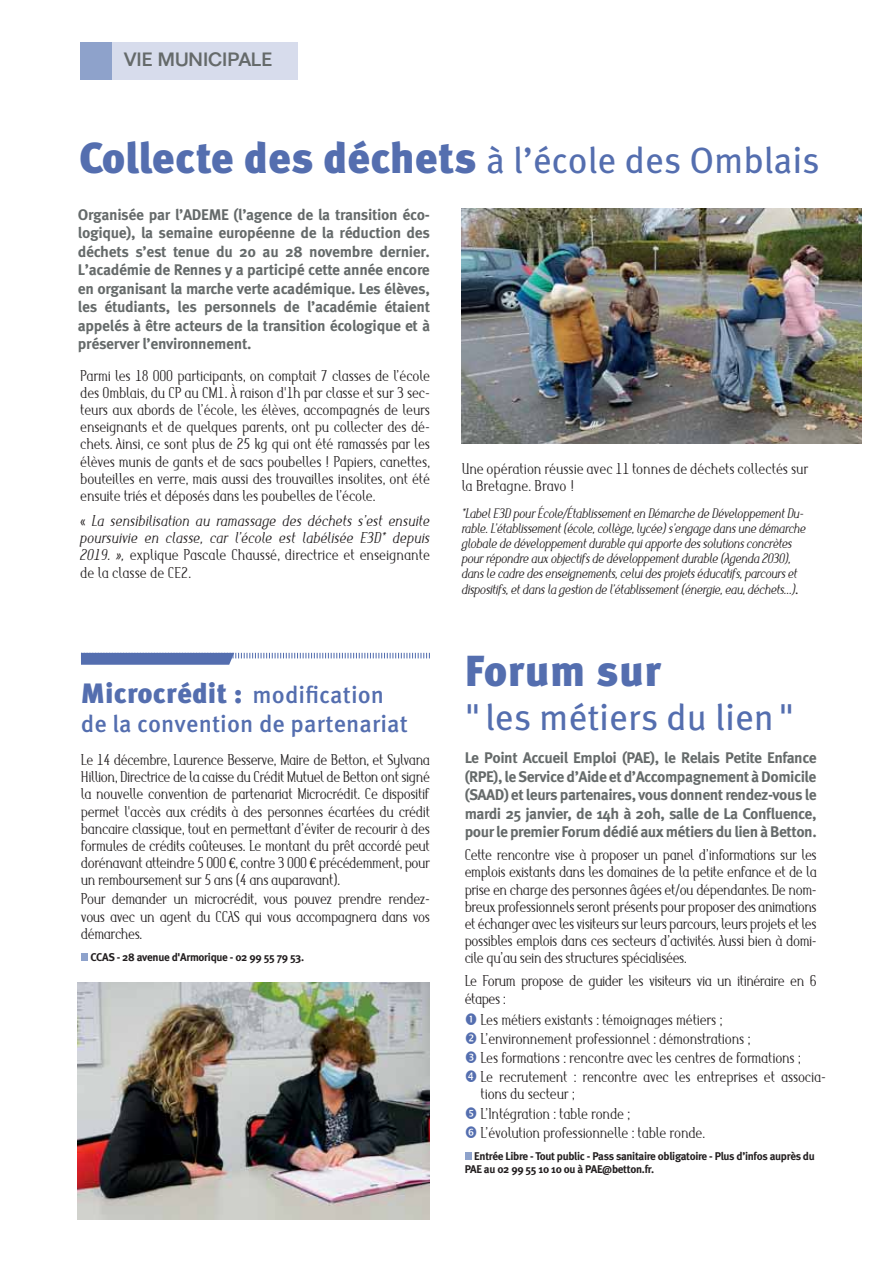
<style>
.page{position:relative;width:893px;height:1263px;background:#fff}
.page>*{position:absolute;margin:0;border:0;box-sizing:border-box;transform-origin:0 0}
.t1{font:900 43.35px "Meta Pro";color:#546eaf}
.t2{font:36.45px "Meta Pro";color:#546eaf}
.t3{font:900 28.05px "Meta Pro";letter-spacing:.005em;color:#546eaf}
.t4{font:500 23.85px "Meta Pro";letter-spacing:.005em;color:#546eaf}
.t5{font:500 18.9px "Folio Std";color:#656a6a}
.t6{font:300 16.2px/17.1px "Maverick";letter-spacing:-.01em;color:#231f20;text-align:justify;scale:.88 1}
.t7{font:italic 300 16.2px/17.1px "Maverick";color:#231f20;text-align:justify;scale:.88 1}
.t8{font:300 16.2px/17.1px "Maverick";letter-spacing:-.03em;color:#231f20;scale:.88 1}
.t9{font:700 15.45px/18.5px "Meta Pro";letter-spacing:-.03em;color:#656a6a;text-align:justify}
.t10{font:italic 300 14.25px/15.1px "Maverick";letter-spacing:-.03em;color:#231f20;scale:.88 1}
.t11{font:700 11.25px/13.5px "Meta";letter-spacing:-.025em;color:#231f20}
.s1{font-weight:400;font-size:36.45px}
.s2{font-style:normal}
.s3{font-weight:500;font-size:23.85px}
.s4{font-family:"Minion Pro";font-weight:500}
.s5{font-family:"Meta Pro";font-weight:400;font-size:12.6px}
.s6{color:#546eaf}
</style>
<div class="page">
<img style="left:462px;top:208px;width:399px;height:235px">
<img style="left:78px;top:983px;width:352px;height:237px">
<div style="left:81px;top:954px;width:7px;height:7px;background:#8ea2cb"></div>
<div style="left:465px;top:1153px;width:6px;height:7px;background:#8ea2cb"></div>
<div style="left:111px;top:43px;width:187px;height:37px;background:#d7dcec"></div>
<div style="left:80px;top:43px;width:32px;height:37px;background:#8ea2cb"></div>
<svg style="left:81px;top:653px;width:349px;height:12px"></svg>
<p class="t5" style="left:124px;top:49px;width:150px">VIE MUNICIPALE</p>
<h1 class="t1" style="left:79px;top:142px;width:742px">Collecte des déchets <span class="s1">à l’école des Omblais</span></h1>
<p class="t9" style="left:78px;top:206px;width:354px">Organisée par l’ADEME (l’agence de la transition éco&shy;logique), la semaine européenne de la réduction des déchets s’est tenue du 20 au 28 novembre dernier.<br>L’académie de Rennes y a participé cette année encore en organisant la marche verte académique. Les élèves, les étudiants, les personnels de l’académie étaient appelés à être acteurs de la transition écologique et à préserver l’environnement.</p>
<p class="t6" style="left:80px;top:368px;width:399px">Parmi les 18 000 participants, on comptait 7 classes de l’école des Omblais, du CP au CM1. À raison d'1h par classe et sur 3 sec&shy;teurs aux abords de l’école, les élèves, accompagnés de leurs enseignants et de quelques parents, ont pu collecter des dé&shy;chets. Ainsi, ce sont plus de 25 kg qui ont été ramassés par les élèves munis de gants et de sacs poubelles ! Papiers, canettes, bouteilles en verre, mais aussi des trouvailles insolites, ont été ensuite triés et déposés dans les poubelles de l’école.</p>
<p class="t7" style="left:80px;top:514px;width:399px"><span class="s2">«</span> La sensibilisation au ramassage des déchets s’est ensuite poursuivie en classe, car l’école est labélisée E3D* depuis 2019. », <span class="s2">explique Pascale Chaussé, directrice et enseignante de la classe de CE2.</span></p>
<h3 class="t3" style="left:81px;top:683px;width:305px">Microcrédit : <span class="s3">modification</span></h3>
<h3 class="t4" style="left:81px;top:715px;width:328px">de la convention de partenariat</h3>
<p class="t6" style="left:81px;top:753px;width:398px">Le 14 décembre, Laurence Besserve, Maire de Betton, et Sylvana Hillion, Directrice de la caisse du Crédit Mutuel de Betton ont signé la nouvelle convention de partenariat Microcrédit. Ce dispositif permet l'accès aux crédits à des personnes écartées du crédit bancaire classique, tout en permettant d’éviter de recourir à des formules de crédits coûteuses. Le montant du prêt accordé peut dorénavant atteindre 5 000 <span class="s4">€</span>, contre 3 000 <span class="s4">€</span> précédemment, pour un remboursement sur 5 ans (4 ans auparavant).</p>
<p class="t6" style="left:81px;top:892px;width:398px">Pour demander un microcrédit, vous pouvez prendre rendez&shy;vous avec un agent du CCAS qui vous accompagnera dans vos démarches.</p>
<p class="t11" style="left:91px;top:951px;width:215px">CCAS - 28 avenue d'Armorique - 02 99 55 79 53.</p>
<p class="t6" style="left:462px;top:461px;width:395px">Une opération réussie avec 11 tonnes de déchets collectés sur la Bretagne. Bravo !</p>
<p class="t10" style="left:462px;top:507px;width:393px">*Label E3D pour École/Établissement en Démarche de Développement Du&shy;rable. L’établissement (école, collège, lycée) s’engage dans une démarche globale de développement durable qui apporte des solutions concrètes pour répondre aux objectifs de développement durable (Agenda 2030), dans le cadre des enseignements, celui des projets éducatifs, parcours et dispositifs, et dans la gestion de l’établissement (énergie, eau, déchets...)<span class="s5">.</span></p>
<h1 class="t1" style="left:465px;top:655px;width:198px">Forum sur</h1>
<h2 class="t2" style="left:465px;top:704px;width:331px">" les métiers du lien "</h2>
<p class="t9" style="left:465px;top:750px;width:354px">Le Point Accueil Emploi (PAE), le Relais Petite Enfance (RPE), le Service d’Aide et d’Accompagnement à Domicile (SAAD) et leurs partenaires, vous donnent rendez-vous le mardi 25 janvier, de 14h à 20h, salle de La Confluence, pour le premier Forum dédié aux métiers du lien à Betton.</p>
<p class="t6" style="left:465px;top:848px;width:402px">Cette rencontre vise à proposer un panel d’informations sur les emplois existants dans les domaines de la petite enfance et de la prise en charge des personnes âgées et/ou dépendantes. De nom&shy;breux professionnels seront présents pour proposer des animations et échanger avec les visiteurs sur leurs parcours, leurs projets et les possibles emplois dans ces secteurs d’activités. Aussi bien à domi&shy;cile qu’au sein des structures spécialisées.</p>
<p class="t8" style="left:465px;top:974px;width:401px">Le Forum propose de guider les visiteurs via un itinéraire en 6 étapes :</p>
<p class="t6" style="left:465px;top:1012px;width:295px"><span class="s6">■</span> Les métiers existants : témoignages métiers ;</p>
<p class="t6" style="left:481px;top:1030px;width:366px;line-height:19.2px;text-indent:-16px"><span class="s6">□</span> L’environnement professionnel : démonstrations ;<br>Les formations : rencontre avec les centres de formations ;</p>
<p class="t6" style="left:481px;top:1070px;width:394px;text-indent:-16px"><span class="s6">❑</span> Le recrutement : rencontre avec les entreprises et associa&shy;tions du secteur ;</p>
<p class="t6" style="left:481px;top:1106px;width:172px">L’Intégration : table ronde ;</p>
<p class="t6" style="left:465px;top:1125px;width:275px"><span class="s6">▲</span> L’évolution professionnelle : table ronde.</p>
<p class="t11" style="left:465px;top:1150px;width:352px;text-indent:10px">Entrée Libre - Tout public - Pass sanitaire obligatoire - Plus d’infos auprès du<br>PAE au 02 99 55 10 10 ou à PAE@betton.fr.</p>
</div>
